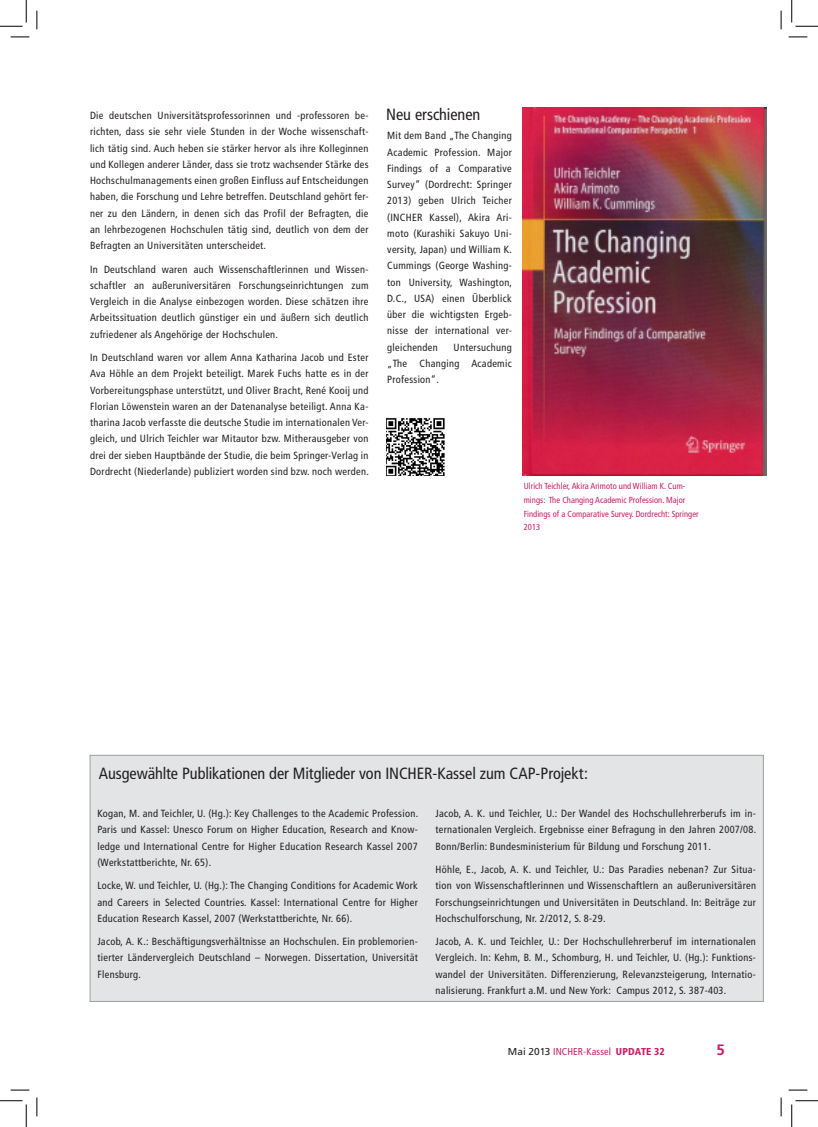
<style>
.page{position:relative;width:818px;height:1127px;background:#fff}
.page>*{position:absolute;margin:0;border:0;box-sizing:border-box;transform-origin:0 0}
.t1{font:condensed 16.25px "Frutiger";letter-spacing:-.005em;color:#231f20}
.t2{font:700 15px "Frutiger";color:#c71e66}
.t3{font:condensed 10.38px/16.2px "Frutiger";letter-spacing:.03em;color:#231f20;text-align:justify}
.t4{font:condensed 10px "Frutiger";letter-spacing:.015em;color:#c71e66}
.t5{font:condensed 8.75px/13.8px "Frutiger";letter-spacing:.005em;color:#c71e66}
.s1{font-stretch:normal;color:#231f20}
.s2{font-weight:900}
</style>
<div class="page">
<img style="left:522px;top:108px;width:244px;height:367px">
<div style="left:90px;top:755px;width:673px;height:246px;background:#e3e4e6"></div>
<div style="left:90px;top:754px;width:674px;height:247px;border:1px solid #9d9fa2"></div>
<img style="left:386px;top:418px;width:58px;height:57px">
<svg style="left:11px;top:36px;width:18px;height:2px"></svg>
<svg style="left:788px;top:36px;width:19px;height:2px"></svg>
<svg style="left:11px;top:1089px;width:18px;height:1px"></svg>
<svg style="left:788px;top:1089px;width:19px;height:1px"></svg>
<svg style="left:36px;top:11px;width:2px;height:18px"></svg>
<svg style="left:36px;top:1097px;width:2px;height:18px"></svg>
<svg style="left:780px;top:11px;width:2px;height:18px"></svg>
<svg style="left:780px;top:1097px;width:2px;height:18px"></svg>
<svg style="left:0;top:0;width:27px;height:27px"></svg>
<svg style="left:0;top:1100px;width:27px;height:26px"></svg>
<svg style="left:791px;top:0;width:27px;height:27px"></svg>
<svg style="left:791px;top:1100px;width:27px;height:26px"></svg>
<p class="t3" style="left:90px;top:107px;width:280px">Die deutschen Universitätsprofessorinnen und -professoren be&shy;richten, dass sie sehr viele Stunden in der Woche wissenschaft&shy;lich tätig sind. Auch heben sie stärker hervor als ihre Kolleginnen und Kollegen anderer Länder, dass sie trotz wachsender Stärke des Hochschulmanagements einen großen Einfluss auf Entscheidungen haben, die Forschung und Lehre betreffen. Deutschland gehört fer&shy;ner zu den Ländern, in denen sich das Profil der Befragten, die an lehrbezogenen Hochschulen tätig sind, deutlich von dem der Befragten an Universitäten unterscheidet.</p>
<p class="t3" style="left:90px;top:261px;width:280px">In Deutschland waren auch Wissenschaftlerinnen und Wissen&shy;schaftler an außeruniversitären Forschungseinrichtungen zum Vergleich in die Analyse einbezogen worden. Diese schätzen ihre Arbeitssituation deutlich günstiger ein und äußern sich deutlich zufriedener als Angehörige der Hochschulen.</p>
<p class="t3" style="left:90px;top:349px;width:280px">In Deutschland waren vor allem Anna Katharina Jacob und Ester Ava Höhle an dem Projekt beteiligt. Marek Fuchs hatte es in der Vorbereitungsphase unterstützt, und Oliver Bracht, René Kooij und Florian Löwenstein waren an der Datenanalyse beteiligt. Anna Ka&shy;tharina Jacob verfasste die deutsche Studie im internationalen Ver&shy;gleich, und Ulrich Teichler war Mitautor bzw. Mitherausgeber von drei der sieben Hauptbände der Studie, die beim Springer-Verlag in Dordrecht (Niederlande) publiziert worden sind bzw. noch werden.</p>
<h1 class="t1" style="left:386px;top:105px;width:96px">Neu erschienen</h1>
<p class="t3" style="left:387px;top:128px;width:126px">Mit dem Band „The Changing Academic Profession. Major Findings of a Comparative Survey“ (Dordrecht: Springer 2013) geben Ulrich Teicher (INCHER Kassel), Akira Ari&shy;moto (Kurashiki Sakuyo Uni&shy;versity, Japan) und William K.<br>Cummings (George Washing&shy;ton University, Washington, D.C., USA) einen Überblick über die wichtigsten Ergeb&shy;nisse der international ver&shy;gleichenden</p>
<p class="t3" style="left:387px;top:339px;width:126px;text-indent:66px">Untersuchung „The Changing Academic Profession“.</p>
<p class="t5" style="left:524px;top:479px;width:176px">Ulrich Teichler, Akira Arimoto und William K. Cum&shy;mings: The Changing Academic Profession. Major Findings of a Comparative Survey. Dordrecht: Springer 2013</p>
<h1 class="t1" style="left:99px;top:763px;width:491px">Ausgewählte Publikationen der Mitglieder von INCHER-Kassel zum CAP-Projekt:</h1>
<p class="t3" style="left:97px;top:805px;width:322px">Kogan, M. and Teichler, U. (Hg.): Key Challenges to the Academic Profession.<br>Paris und Kassel: Unesco Forum on Higher Education, Research and Know&shy;ledge und International Centre for Higher Education Research Kassel 2007 (Werkstattberichte, Nr. 65).</p>
<p class="t3" style="left:97px;top:877px;width:322px">Locke, W. und Teichler, U. (Hg.): The Changing Conditions for Academic Work and Careers in Selected Countries. Kassel: International Centre for Higher Education Research Kassel, 2007 (Werkstattberichte, Nr. 66).</p>
<p class="t3" style="left:97px;top:933px;width:322px">Jacob, A. K.: Beschäftigungsverhältnisse an Hochschulen. Ein problemorien&shy;tierter Ländervergleich Deutschland – Norwegen. Dissertation, Universität Flensburg.</p>
<p class="t3" style="left:435px;top:805px;width:322px">Jacob, A. K. und Teichler, U.: Der Wandel des Hochschullehrerberufs im in&shy;ternationalen Vergleich. Ergebnisse einer Befragung in den Jahren 2007/08.<br>Bonn/Berlin: Bundesministerium für Bildung und Forschung 2011.</p>
<p class="t3" style="left:435px;top:861px;width:322px">Höhle, E., Jacob, A. K. und Teichler, U.: Das Paradies nebenan? Zur Situa&shy;tion von Wissenschaftlerinnen und Wissenschaftlern an außeruniversitären Forschungseinrichtungen und Universitäten in Deutschland. In: Beiträge zur Hochschulforschung, Nr. 2/2012, S. 8-29.</p>
<p class="t3" style="left:435px;top:933px;width:322px">Jacob, A. K. und Teichler, U.: Der Hochschullehrerberuf im internationalen Vergleich. In: Kehm, B. M., Schomburg, H. und Teichler, U. (Hg.): Funktions&shy;wandel der Universitäten. Differenzierung, Relevanzsteigerung, Internatio&shy;nalisierung. Frankfurt a.M. und New York: Campus 2012, S. 387-403.</p>
<p class="t4" style="left:508px;top:1045px;width:158px"><span class="s1">Mai 2013</span> INCHER-Kassel <span class="s2">UPDATE 32</span></p>
<h2 class="t2" style="left:716px;top:1040px;width:10px">5</h2>
</div>
